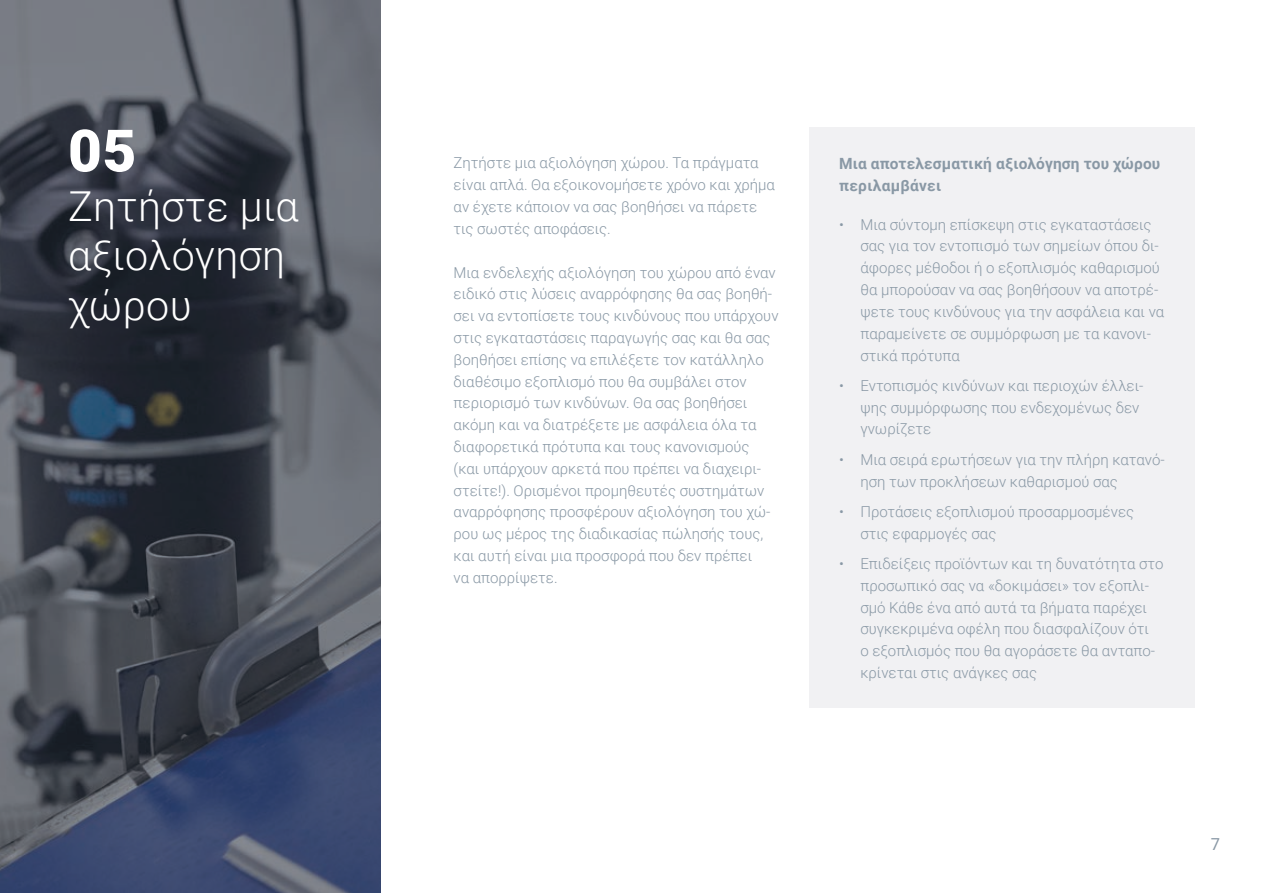
<style>
.page{position:relative;width:1263px;height:893px;background:#fff}
.page>*{position:absolute;margin:0;border:0;box-sizing:border-box;transform-origin:0 0}
.t1{font:900 58.5px "Roboto";color:#fff}
.t2{font:300 41.25px/49.5px "Roboto";letter-spacing:.01em;color:#fff}
.t3{font:16.5px "Roboto";color:#8998a5}
.t4{font:700 15.45px/21.9px "Roboto";letter-spacing:.01em;color:#8998a5}
.t5{font:300 15px/21.8px "Roboto";color:#8998a5}
</style>
<div class="page">
<svg style="left:0;top:0;width:381px;height:893px;background:#474d5b"></svg>
<div style="left:809px;top:128px;width:386px;height:580px;background:#f1f1f3"></div>
<h1 class="t1" style="left:68px;top:110px;width:70px">05</h1>
<h2 class="t2" style="left:68px;top:180px;width:232px">Ζητήστε μια αξιολόγηση χώρου</h2>
<p class="t5" style="left:454px;top:152px;width:323px">Ζητήστε μια αξιολόγηση χώρου. Τα πράγματα είναι απλά. Θα εξοικονομήσετε χρόνο και χρήμα αν έχετε κάποιον να σας βοηθήσει να πάρετε τις σωστές αποφάσεις.</p>
<p class="t5" style="left:454px;top:261px;width:326px">Μια ενδελεχής αξιολόγηση του χώρου από έναν ειδικό στις λύσεις αναρρόφησης θα σας βοηθή&shy;σει να εντοπίσετε τους κινδύνους που υπάρχουν στις εγκαταστάσεις παραγωγής σας και θα σας βοηθήσει επίσης να επιλέξετε τον κατάλληλο διαθέσιμο εξοπλισμό που θα συμβάλει στον περιορισμό των κινδύνων. Θα σας βοηθήσει ακόμη και να διατρέξετε με ασφάλεια όλα τα διαφορετικά πρότυπα και τους κανονισμούς (και υπάρχουν αρκετά που πρέπει να διαχειρι&shy;στείτε!). Ορισμένοι προμηθευτές συστημάτων αναρρόφησης προσφέρουν αξιολόγηση του χώ&shy;ρου ως μέρος της διαδικασίας πώλησής τους, και αυτή είναι μια προσφορά που δεν πρέπει<br>να απορρίψετε.</p>
<p class="t4" style="left:839px;top:152px;width:323px">Μια αποτελεσματική αξιολόγηση του χώρου περιλαμβάνει</p>
<p class="t5" style="left:860px;top:213px;width:305px;text-indent:-21px">• Μια σύντομη επίσκεψη στις εγκαταστάσεις σας για τον εντοπισμό των σημείων όπου δι&shy;άφορες μέθοδοι ή ο εξοπλισμός καθαρισμού θα μπορούσαν να σας βοηθήσουν να αποτρέ&shy;ψετε τους κινδύνους για την ασφάλεια και να παραμείνετε σε συμμόρφωση με τα κανονι&shy;στικά πρότυπα</p>
<p class="t5" style="left:860px;top:374px;width:285px;text-indent:-21px">• Εντοπισμός κινδύνων και περιοχών έλλει&shy;ψης συμμόρφωσης που ενδεχομένως δεν γνωρίζετε</p>
<p class="t5" style="left:860px;top:448px;width:306px;text-indent:-21px">• Μια σειρά ερωτήσεων για την πλήρη κατανό&shy;ηση των προκλήσεων καθαρισμού σας</p>
<p class="t5" style="left:860px;top:500px;width:275px;text-indent:-21px">• Προτάσεις εξοπλισμού προσαρμοσμένες στις εφαρμογές σας</p>
<p class="t5" style="left:860px;top:552px;width:305px;text-indent:-21px">• Επιδείξεις προϊόντων και τη δυνατότητα στο προσωπικό σας να «δοκιμάσει» τον εξοπλι&shy;σμό Κάθε ένα από αυτά τα βήματα παρέχει συγκεκριμένα οφέλη που διασφαλίζουν ότι<br>ο εξοπλισμός που θα αγοράσετε θα ανταπο&shy;κρίνεται στις ανάγκες σας</p>
<p class="t3" style="left:1211px;top:833px;width:11px">7</p>
</div>
